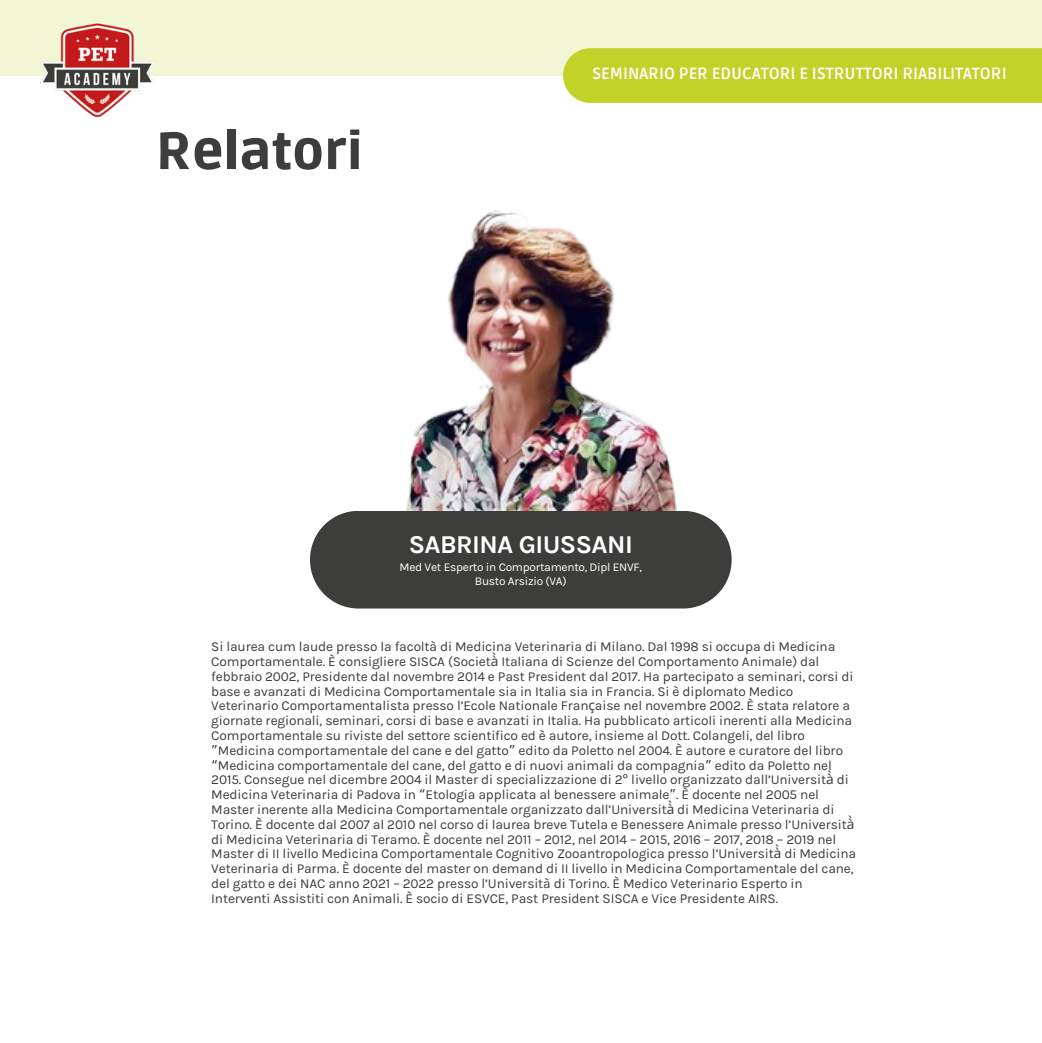
<style>
.page{position:relative;width:1042px;height:1043px;background:#fff}
.page>*{position:absolute;margin:0;border:0;box-sizing:border-box;transform-origin:0 0}
.t1{font:900 51.98px "Ruda";color:#3d3d3c}
.t2{font:700 25.72px "Karla";letter-spacing:-.025em;color:#fff}
.t3{font:700 16.1px "Ruda";color:#fff}
.t4{font:13.65px/14.7px "Karla";letter-spacing:-.01em;color:#3d3d3c}
.t5{font:11.9px/13.8px "Karla";letter-spacing:-.025em;color:#fff;text-align:center}
.s1{font-family:"Noto Sans"}
.s2{font-family:"Noto Sans Gurmukhi"}
</style>
<div class="page">
<div style="left:310px;top:510px;width:421px;height:98px;background:#3d3d3c"></div>
<div style="left:0;top:0;width:1041px;height:75px;background:#f2f6d4"></div>
<img style="left:41px;top:23px;width:114px;height:94px">
<div style="left:563px;top:48px;width:478px;height:55px;background:#c2d229"></div>
<img style="left:406px;top:210px;width:271px;height:300px">
<p class="t1" style="left:156px;top:121px;width:208px">Relatori</p>
<p class="t3" style="left:592px;top:65px;width:416px">SEMINARIO PER EDUCATORI E ISTRUTTORI RIABILITATORI</p>
<p class="t2" style="left:408px;top:529px;width:225px">SABRINA GIUSSANI</p>
<p class="t5" style="left:399px;top:560px;width:244px">Med Vet Esperto in Comportamento, Dipl ENVF,<br>Busto Arsizio (VA)</p>
<p class="t4" style="left:211px;top:639px;width:646px">Si laurea cum laude presso la facoltà di Medicina Veterinaria di Milano. Dal 1998 si occupa di Medicina Comportamentale. È consigliere SISCA (Societ<span class="s1">à̀</span> Italiana di Scienze del Comportamento Animale) dal febbraio 2002, Presidente dal novembre 2014 e Past President dal 2017. Ha partecipato a seminari, corsi di base e avanzati di Medicina Comportamentale sia in Italia sia in Francia. Si è diplomato Medico Veterinario Comportamentalista presso l’Ecole Nationale Fran<span class="s1">ç</span>aise nel novembre 2002. È stata relatore a giornate regionali, seminari, corsi di base e avanzati in Italia. Ha pubblicato articoli inerenti alla Medicina Comportamentale su riviste del settore scientifico ed è autore, insieme al Dott. Colangeli, del libro <span class="s2">”</span>Medicina comportamentale del cane e del gatto<span class="s2">”</span> edito da Poletto nel 2004. È autore e curatore del libro <span class="s2">“</span>Medicina comportamentale del cane, del gatto e di nuovi animali da compagnia<span class="s2">”</span> edito da Poletto nel 2015. Consegue nel dicembre 2004 il Master di specializzazione di 2<span class="s1">°</span> livello organizzato dall’Universit<span class="s1">à̀</span> di Medicina Veterinaria di Padova in <span class="s2">“</span>Etologia applicata al benessere animale<span class="s2">”</span>. È docente nel 2005 nel Master inerente alla Medicina Comportamentale organizzato dall’Universit<span class="s1">à̀</span> di Medicina Veterinaria di Torino. È docente dal 2007 al 2010 nel corso di laurea breve Tutela e Benessere Animale presso l’Universit<span class="s1">à̀ </span>di Medicina Veterinaria di Teramo. È docente nel 2011 – 2012, nel 2014 – 2015, 2016 – 2017, 2018 – 2019 nel Master di II livello Medicina Comportamentale Cognitivo Zooantropologica presso l’Universit<span class="s1">à̀</span> di Medicina Veterinaria di Parma. È docente del master on demand di II livello in Medicina Comportamentale del cane, del gatto e dei NAC anno 2021 – 2022 presso l’Università di Torino. È Medico Veterinario Esperto in Interventi Assistiti con Animali. È socio di ESVCE, Past President SISCA e Vice Presidente AIRS.</p>
</div>
